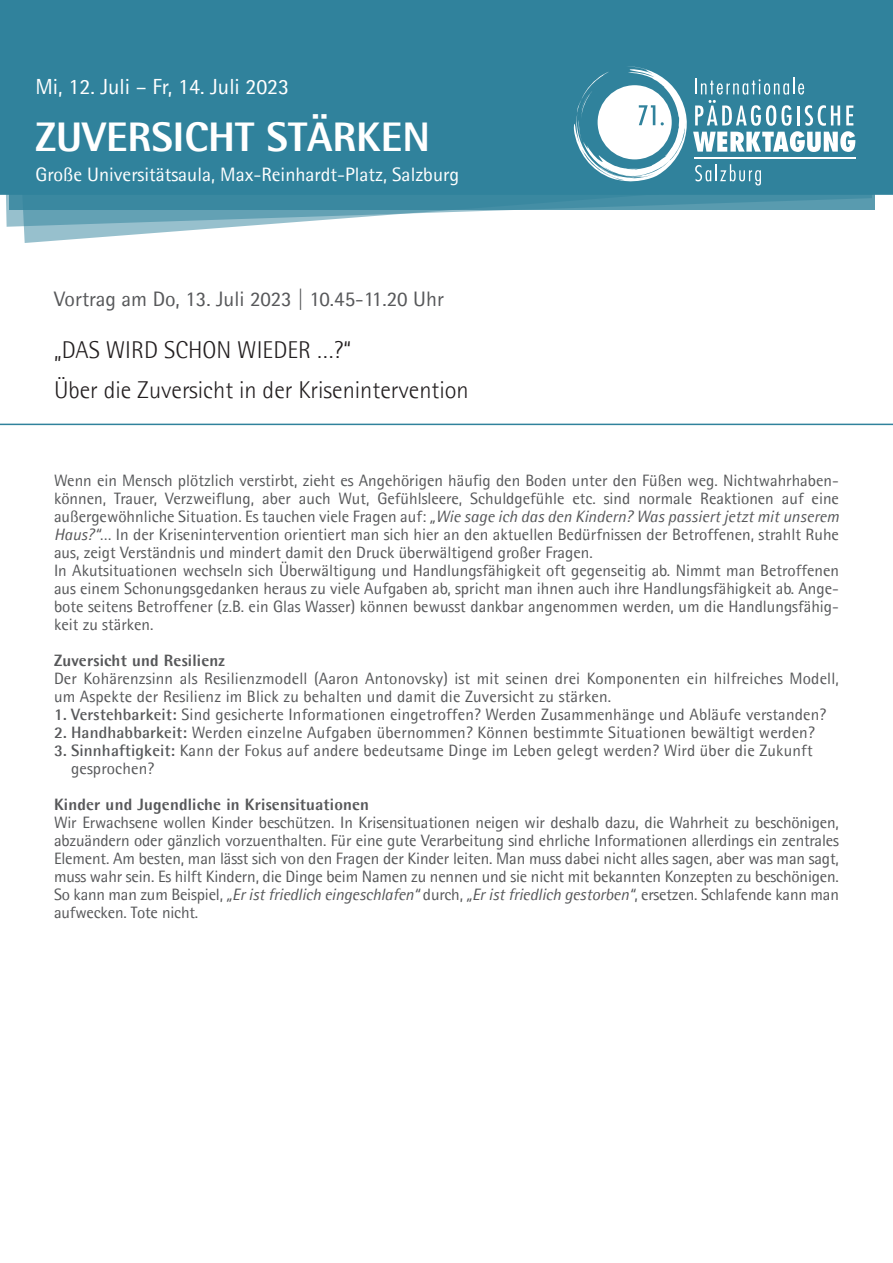
<style>
.page{position:relative;width:893px;height:1263px;background:#fff}
.page>*{position:absolute;margin:0;border:0;box-sizing:border-box;transform-origin:0 0}
.t1{font:800 41.4px "Agfa Rotis Semisans";color:#fff}
.t2{font:300 24.3px/39.6px "Agfa Rotis Semisans";color:#231f20}
.t3{font:21.9px "Agfa Rotis Semisans";color:#fff}
.t4{font:21px "Agfa Rotis Semisans";color:#57585a}
.t5{font:19.5px "Agfa Rotis Semisans";color:#fff}
.t6{font:16.5px/18px "Agfa Rotis Semisans";color:#57585a}
.t7{font:800 16.5px "Agfa Rotis Semisans";letter-spacing:.01em;color:#57585a}
.s1{font-style:italic}
.s2{font-weight:700}
</style>
<div class="page">
<div style="left:0;top:0;width:893px;height:195px;border:2px solid #30829c"></div>
<svg style="left:3px;top:5px;width:869px;height:222px;background:#38879f"></svg>
<svg style="left:17px;top:8px;width:872px;height:235px;background:#4e94aa"></svg>
<hr style="left:694px;top:158px;width:162px;height:1px;background:#fff">
<svg style="left:574px;top:66px;width:281px;height:120px"></svg>
<hr style="left:0;top:424px;width:893px;height:1px;background:#30829c">
<h3 class="t3" style="left:35px;top:74px;width:255px">Mi, 12. Juli – Fr, 14. Juli 2023</h3>
<h1 class="t1" style="left:35px;top:111px;width:396px">ZUVERSICHT STÄRKEN</h1>
<p class="t5" style="left:35px;top:162px;width:425px">Große Universitätsaula, Max-Reinhardt-Platz, Salzburg</p>
<p class="t4" style="left:54px;top:287px;width:392px">Vortrag am Do, 13. Juli 2023 | 10.45-11.20 Uhr</p>
<h2 class="t2" style="left:54px;top:330px;width:416px">„DAS WIRD SCHON WIEDER …?“<br>Über die Zuversicht in der Krisenintervention</h2>
<p class="t6" style="left:54px;top:471px;width:786px">Wenn ein Mensch plötzlich verstirbt, zieht es Angehörigen häufig den Boden unter den Füßen weg. Nichtwahrhaben&shy;können, Trauer, Verzweiflung, aber auch Wut, Gefühlsleere, Schuldgefühle etc. sind normale Reaktionen auf eine außergewöhnliche Situation. Es tauchen viele Fragen auf: <span class="s1">„Wie sage ich das den Kindern? Was passiert jetzt mit unserem Haus?“</span>… In der Krisenintervention orientiert man sich hier an den aktuellen Bedürfnissen der Betroffenen, strahlt Ruhe aus, zeigt Verständnis und mindert damit den Druck überwältigend großer Fragen.<br>In Akutsituationen wechseln sich Überwältigung und Handlungsfähigkeit oft gegenseitig ab. Nimmt man Betroffenen aus einem Schonungsgedanken heraus zu viele Aufgaben ab, spricht man ihnen auch ihre Handlungsfähigkeit ab. Ange&shy;bote seitens Betroffener (z.B. ein Glas Wasser) können bewusst dankbar angenommen werden, um die Handlungsfähig&shy;keit zu stärken.</p>
<p class="t7" style="left:54px;top:650px;width:172px">Zuversicht und Resilienz</p>
<p class="t6" style="left:54px;top:669px;width:786px">Der Kohärenzsinn als Resilienzmodell (Aaron Antonovsky) ist mit seinen drei Komponenten ein hilfreiches Modell, um Aspekte der Resilienz im Blick zu behalten und damit die Zuversicht zu stärken.</p>
<p class="t6" style="left:54px;top:705px;width:774px"><span class="s2">1. Verstehbarkeit:</span> Sind gesicherte Informationen eingetroffen? Werden Zusammenhänge und Abläufe verstanden?</p>
<p class="t6" style="left:54px;top:723px;width:762px"><span class="s2">2. Handhabbarkeit:</span> Werden einzelne Aufgaben übernommen? Können bestimmte Situationen bewältigt werden?</p>
<p class="t6" style="left:71px;top:741px;width:743px;text-indent:-17px"><span class="s2">3. Sinnhaftigkeit:</span> Kann der Fokus auf andere bedeutsame Dinge im Leben gelegt werden? Wird über die Zukunft gesprochen?</p>
<p class="t7" style="left:54px;top:794px;width:317px">Kinder und Jugendliche in Krisensituationen</p>
<p class="t6" style="left:54px;top:813px;width:786px;text-align:justify">Wir Erwachsene wollen Kinder beschützen. In Krisensituationen neigen wir deshalb dazu, die Wahrheit zu beschönigen, abzuändern oder gänzlich vorzuenthalten. Für eine gute Verarbeitung sind ehrliche Informationen allerdings ein zentrales Element. Am besten, man lässt sich von den Fragen der Kinder leiten. Man muss dabei nicht alles sagen, aber was man sagt, muss wahr sein. Es hilft Kindern, die Dinge beim Namen zu nennen und sie nicht mit bekannten Konzepten zu beschönigen.<br>So kann man zum Beispiel, <span class="s1">„Er ist friedlich eingeschlafen“</span> durch, <span class="s1">„Er ist friedlich gestorben“</span>, ersetzen. Schlafende kann man aufwecken. Tote nicht.</p>
</div>
